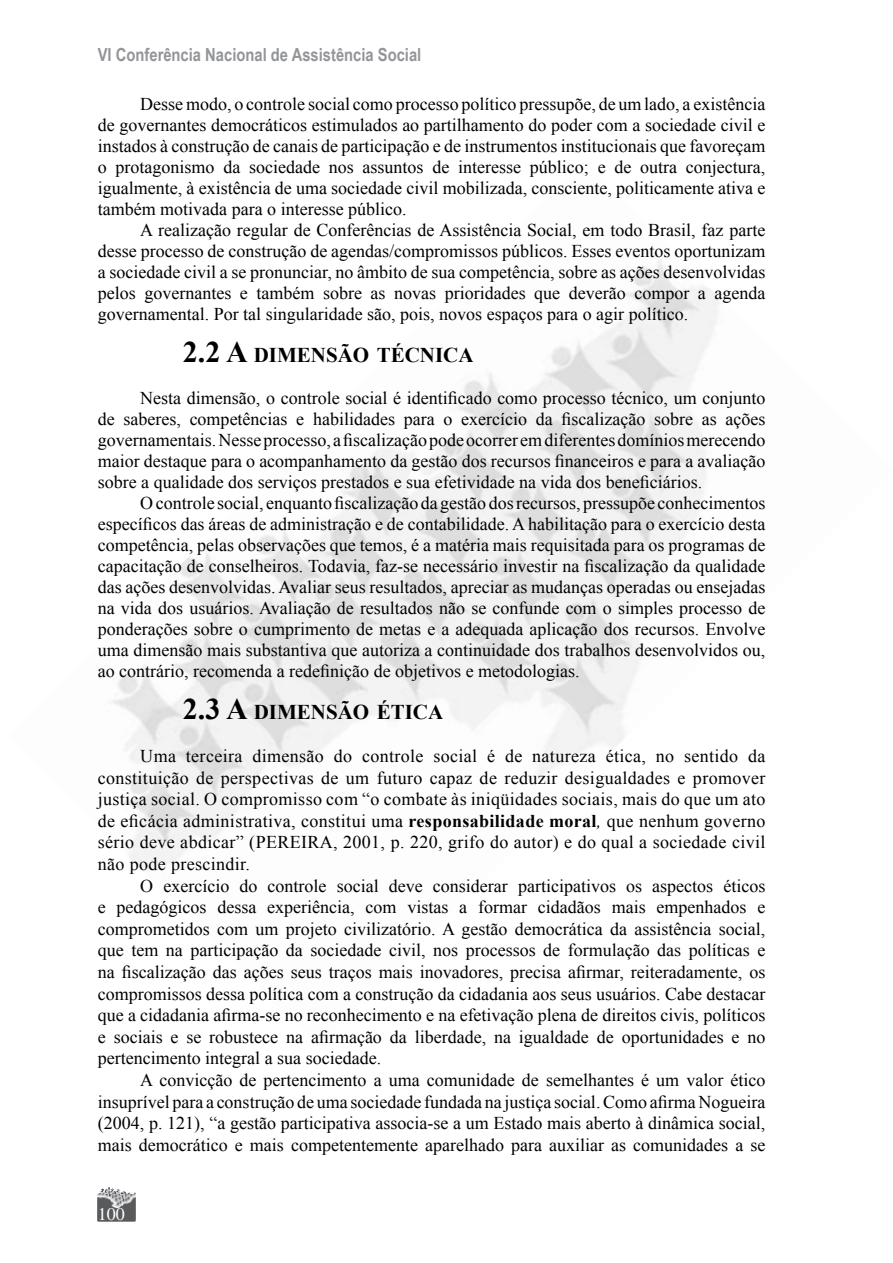
<style>
.page{position:relative;width:893px;height:1263px;background:#fff}
.page>*{position:absolute;margin:0;border:0;box-sizing:border-box;transform-origin:0 0}
.t1{font:700 21px "Times New Roman";color:#000}
.t2{font:18px/21px "Times New Roman";color:#000;text-align:justify}
.t3{font:700 18px "Arial Narrow";color:#939598}
.t4{font:18px "Times";color:#fff}
.s1{font-size:30px}
.s2{font-weight:700}
.s3{font-style:italic}
</style>
<div class="page">
<img style="left:97px;top:1192px;width:39px;height:30px">
<img style="left:100px;top:1191px;width:26px;height:1px">
<svg style="left:101px;top:1187px;width:20px;height:4px"></svg>
<p class="t3" style="left:98px;top:41px;width:325px">VI Conferência Nacional de Assistência Social</p>
<p class="t2" style="left:98px;top:93px;width:669px;text-indent:43px">Desse modo, o controle social como processo político pressupõe, de um lado, a existência de governantes democráticos estimulados ao partilhamento do poder com a sociedade civil e instados à construção de canais de participação e de instrumentos institucionais que favoreçam o protagonismo da sociedade nos assuntos de interesse público; e de outra conjectura, igualmente, à existência de uma sociedade civil mobilizada, consciente, politicamente ativa e também motivada para o interesse público.</p>
<p class="t2" style="left:98px;top:219px;width:669px;text-indent:43px">A realização regular de Conferências de Assistência Social, em todo Brasil, faz parte desse processo de construção de agendas/compromissos públicos. Esses eventos oportunizam a sociedade civil a se pronunciar, no âmbito de sua competência, sobre as ações desenvolvidas pelos governantes e também sobre as novas prioridades que deverão compor a agenda governamental. Por tal singularidade são, pois, novos espaços para o agir político.</p>
<p class="t1" style="left:183px;top:341px;width:292px"><span class="s1">2.2 A</span> DIMENSÃO TÉCNICA</p>
<p class="t2" style="left:98px;top:387px;width:669px;text-indent:43px">Nesta dimensão, o controle social é identificado como processo técnico, um conjunto de saberes, competências e habilidades para o exercício da fiscalização sobre as ações governamentais. Nesse processo, a fiscalização pode ocorrer em diferentes domínios merecendo maior destaque para o acompanhamento da gestão dos recursos financeiros e para a avaliação sobre a qualidade dos serviços prestados e sua efetividade na vida dos beneficiários.</p>
<p class="t2" style="left:98px;top:492px;width:669px;text-indent:43px">O controle social, enquanto fiscalização da gestão dos recursos, pressupõe conhecimentos específicos das áreas de administração e de contabilidade. A habilitação para o exercício desta competência, pelas observações que temos, é a matéria mais requisitada para os programas de capacitação de conselheiros. Todavia, faz-se necessário investir na fiscalização da qualidade das ações desenvolvidas. Avaliar seus resultados, apreciar as mudanças operadas ou ensejadas na vida dos usuários. Avaliação de resultados não se confunde com o simples processo de ponderações sobre o cumprimento de metas e a adequada aplicação dos recursos. Envolve uma dimensão mais substantiva que autoriza a continuidade dos trabalhos desenvolvidos ou, ao contrário, recomenda a redefinição de objetivos e metodologias.</p>
<p class="t1" style="left:183px;top:698px;width:262px"><span class="s1">2.3 A</span> DIMENSÃO ÉTICA</p>
<p class="t2" style="left:98px;top:745px;width:669px;line-height:21.6px;text-indent:43px">Uma terceira dimensão do controle social é de natureza ética, no sentido da constituição de perspectivas de um futuro capaz de reduzir desigualdades e promover justiça social. O compromisso com “o combate às iniqüidades sociais, mais do que um ato de eficácia administrativa, constitui uma <span class="s2">RESPONSABILIDADE MORAL</span><span class="s3">,</span> que nenhum governo sério deve abdicar” (PEREIRA, 2001, p. 220, grifo do autor) e do qual a sociedade civil não pode prescindir.</p>
<p class="t2" style="left:98px;top:874px;width:669px;line-height:21.6px;text-indent:43px">O exercício do controle social deve considerar participativos os aspectos éticos e pedagógicos dessa experiência, com vistas a formar cidadãos mais empenhados e comprometidos com um projeto civilizatório. A gestão democrática da assistência social, que tem na participação da sociedade civil, nos processos de formulação das políticas e na fiscalização das ações seus traços mais inovadores, precisa afirmar, reiteradamente, os compromissos dessa política com a construção da cidadania aos seus usuários. Cabe destacar que a cidadania afirma-se no reconhecimento e na efetivação plena de direitos civis, políticos e sociais e se robustece na afirmação da liberdade, na igualdade de oportunidades e no pertencimento integral a sua sociedade.</p>
<p class="t2" style="left:98px;top:1069px;width:669px;line-height:21.6px;text-indent:43px">A convicção de pertencimento a uma comunidade de semelhantes é um valor ético insuprível para a construção de uma sociedade fundada na justiça social. Como afirma Nogueira (2004, p. 121), “a gestão participativa associa-se a um Estado mais aberto à dinâmica social, mais democrático e mais competentemente aparelhado para auxiliar as comunidades a se</p>
<p class="t4" style="left:98px;top:1204px;width:28px">100</p>
</div>
